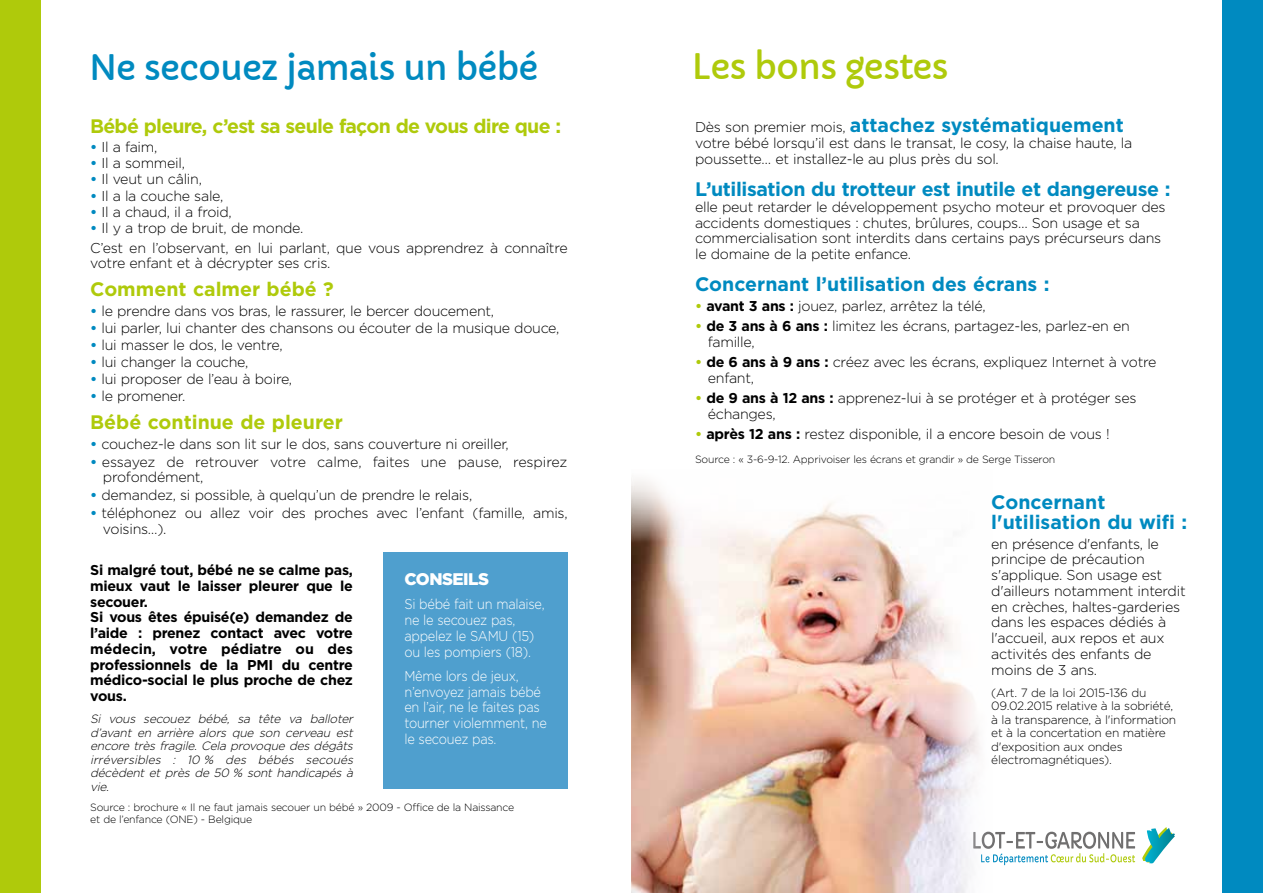
<style>
.page{position:relative;width:1263px;height:893px;background:#fff}
.page>*{position:absolute;margin:0;border:0;box-sizing:border-box;transform-origin:0 0}
.t1{font:34.5px "Capriola";letter-spacing:-.03em;color:#008ac0}
.t2{font:34.5px "Capriola";letter-spacing:-.03em;color:#afca0b}
.t3{font:700 19.5px/19.5px "Gotham HTF";color:#008ac0}
.t4{font:700 19.5px "Gotham HTF";letter-spacing:-.02em;color:#008ac0}
.t5{font:700 19.5px "Gotham HTF";letter-spacing:-.04em;color:#afca0b}
.t6{font:700 19.5px "Gotham HTF";letter-spacing:-.015em;color:#afca0b}
.t7{font:900 16.8px "Gotham HTF";letter-spacing:-.03em;color:#fff}
.t8{font:300 14.25px/15.8px "Gotham HTF";letter-spacing:-.02em;color:#000}
.t9{font:700 14.25px/15.8px "Gotham HTF";letter-spacing:-.02em;color:#000}
.t10{font:300 14.25px/15.8px "Gotham HTF";letter-spacing:-.02em;color:#fff;scale:.9 1}
.t11{font:italic 300 12px/13.5px "Gotham HTF";color:#000;text-align:justify}
.t12{font:300 12px/13.5px "Gotham HTF";letter-spacing:-.02em;color:#000}
.t13{font:300 10.5px/12px "Gotham HTF";letter-spacing:-.02em;color:#000}
.s1{font-weight:300;font-size:14.25px;color:#000}
.s2{font-weight:700;color:#afca0b}
.s3{font-weight:700}
.s4{font-weight:700;color:#008ac0}
</style>
<div class="page">
<svg style="left:995px;top:832px;width:140px;height:33px"></svg>
<svg style="left:1142px;top:827px;width:33px;height:36px"></svg>
<div style="left:0;top:0;width:41px;height:893px;background:#afca0b"></div>
<div style="left:1222px;top:0;width:41px;height:893px;background:#008ac0"></div>
<img style="left:631px;top:479px;width:364px;height:414px">
<div style="left:383px;top:553px;width:185px;height:236px;background:#4f9fce"></div>
<h1 class="t1" style="left:89px;top:46px;width:451px">Ne secouez jamais un bébé</h1>
<h1 class="t2" style="left:691px;top:45px;width:259px">Les bons gestes</h1>
<h2 class="t3" style="left:695px;top:115px;width:430px"><span class="s1">Dès son premier mois,</span> attachez systématiquement</h2>
<p class="t8" style="left:695px;top:135px;width:439px">votre bébé lorsqu’il est dans le transat, le cosy, la chaise haute, la poussette… et installez-le au plus près du sol.</p>
<h2 class="t4" style="left:695px;top:178px;width:477px">L’utilisation du trotteur est inutile et dangereuse :</h2>
<p class="t8" style="left:695px;top:199px;width:472px">elle peut retarder le développement psycho moteur et provoquer des accidents domestiques : chutes, brûlures, coups… Son usage et sa commercialisation sont interdits dans certains pays précurseurs dans le domaine de la petite enfance.</p>
<h2 class="t3" style="left:695px;top:274px;width:356px">Concernant l’utilisation des écrans :</h2>
<p class="t8" style="left:695px;top:298px;width:292px"><span class="s2">•</span> <span class="s3">avant 3 ans :</span> jouez, parlez, arrêtez la télé,</p>
<p class="t8" style="left:708px;top:318px;width:424px;text-indent:-13px"><span class="s2">•</span> <span class="s3">de 3 ans à 6 ans :</span> limitez les écrans, partagez-les, parlez-en en famille,</p>
<p class="t8" style="left:708px;top:354px;width:450px;text-indent:-13px"><span class="s2">•</span> <span class="s3">de 6 ans à 9 ans :</span> créez avec les écrans, expliquez Internet à votre enfant,</p>
<p class="t8" style="left:708px;top:390px;width:430px;text-indent:-13px"><span class="s2">•</span> <span class="s3">de 9 ans à 12 ans :</span> apprenez-lui à se protéger et à protéger ses échanges,</p>
<p class="t8" style="left:695px;top:426px;width:416px"><span class="s2">•</span> <span class="s3">après 12 ans :</span> restez disponible, il a encore besoin de vous !</p>
<p class="t13" style="left:695px;top:453px;width:362px">Source : « 3-6-9-12. Apprivoiser les écrans et grandir » de Serge Tisseron</p>
<h2 class="t5" style="left:90px;top:114px;width:473px">Bébé pleure, c’est sa seule façon de vous dire que :</h2>
<p class="t8" style="left:90px;top:139px;width:69px"><span class="s4">•</span> Il a faim,</p>
<p class="t8" style="left:90px;top:155px;width:96px"><span class="s4">•</span> Il a sommeil,</p>
<p class="t8" style="left:90px;top:171px;width:113px"><span class="s4">•</span> Il veut un câlin,</p>
<p class="t8" style="left:90px;top:188px;width:135px"><span class="s4">•</span> Il a la couche sale,</p>
<p class="t8" style="left:90px;top:204px;width:143px"><span class="s4">•</span> Il a chaud, il a froid,</p>
<p class="t8" style="left:90px;top:218px;width:479px;line-height:19.2px"><span class="s4">•</span> Il y a trop de bruit, de monde.<br>C’est en l’observant, en lui parlant, que vous apprendrez à connaître</p>
<p class="t8" style="left:90px;top:254px;width:242px">votre enfant et à décrypter ses cris.</p>
<h2 class="t6" style="left:90px;top:277px;width:245px">Comment calmer bébé ?</h2>
<p class="t8" style="left:90px;top:302px;width:406px"><span class="s4">•</span> le prendre dans vos bras, le rassurer, le bercer doucement,</p>
<p class="t8" style="left:90px;top:320px;width:471px"><span class="s4">•</span> lui parler, lui chanter des chansons ou écouter de la musique douce,</p>
<p class="t8" style="left:90px;top:337px;width:194px"><span class="s4">•</span> lui masser le dos, le ventre,</p>
<p class="t8" style="left:90px;top:354px;width:160px"><span class="s4">•</span> lui changer la couche,</p>
<p class="t8" style="left:90px;top:371px;width:204px"><span class="s4">•</span> lui proposer de l’eau à boire,</p>
<p class="t8" style="left:90px;top:388px;width:97px"><span class="s4">•</span> le promener.</p>
<h2 class="t6" style="left:90px;top:411px;width:254px">Bébé continue de pleurer</h2>
<p class="t8" style="left:90px;top:436px;width:420px"><span class="s4">•</span> couchez-le dans son lit sur le dos, sans couverture ni oreiller,</p>
<p class="t8" style="left:103px;top:453px;width:466px;text-indent:-13px"><span class="s4">•</span> essayez de retrouver votre calme, faites une pause, respirez profondément,</p>
<p class="t8" style="left:90px;top:487px;width:384px"><span class="s4">•</span> demandez, si possible, à quelqu’un de prendre le relais,</p>
<p class="t8" style="left:103px;top:505px;width:466px;text-indent:-13px"><span class="s4">•</span> téléphonez ou allez voir des proches avec l’enfant (famille, amis, voisins…).</p>
<p class="t9" style="left:90px;top:562px;width:264px">Si malgré tout, bébé ne se calme pas, mieux vaut le laisser pleurer que le secouer.<br>Si vous êtes épuisé(e) demandez de l’aide : prenez contact avec votre médecin, votre pédiatre ou des professionnels de la PMI du centre médico-social le plus proche de chez vous.</p>
<p class="t11" style="left:90px;top:712px;width:267px">Si vous secouez bébé, sa tête va balloter d’avant en arrière alors que son cerveau est encore très fragile. Cela provoque des dégâts irréversibles : 10 % des bébés secoués décèdent et près de 50 % sont handicapés à vie.</p>
<p class="t13" style="left:90px;top:801px;width:426px">Source : brochure « Il ne faut jamais secouer un bébé » 2009 - Office de la Naissance et de l’enfance (ONE) - Belgique</p>
<h2 class="t3" style="left:991px;top:492px;width:198px">Concernant l'utilisation du wifi :</h2>
<p class="t8" style="left:991px;top:536px;width:196px">en présence d'enfants, le principe de précaution s'applique. Son usage est d'ailleurs notamment interdit en crèches, haltes-garderies dans les espaces dédiés à l'accueil, aux repos et aux activités des enfants de moins de 3 ans.</p>
<p class="t12" style="left:991px;top:686px;width:186px">(Art. 7 de la loi 2015-136 du<br>09.02.2015 relative à la sobriété, à la transparence, à l'information et à la concertation en matière d'exposition aux ondes électromagnétiques).</p>
<p class="t7" style="left:404px;top:569px;width:86px">CONSEILS</p>
<p class="t10" style="left:404px;top:596px;width:157px">Si bébé fait un malaise, ne le secouez pas, appelez le SAMU (15) ou les pompiers (18).</p>
<p class="t10" style="left:404px;top:668px;width:160px">Même lors de jeux, n’envoyez jamais bébé en l’air, ne le faites pas tourner violemment, ne le secouez pas.</p>
</div>
